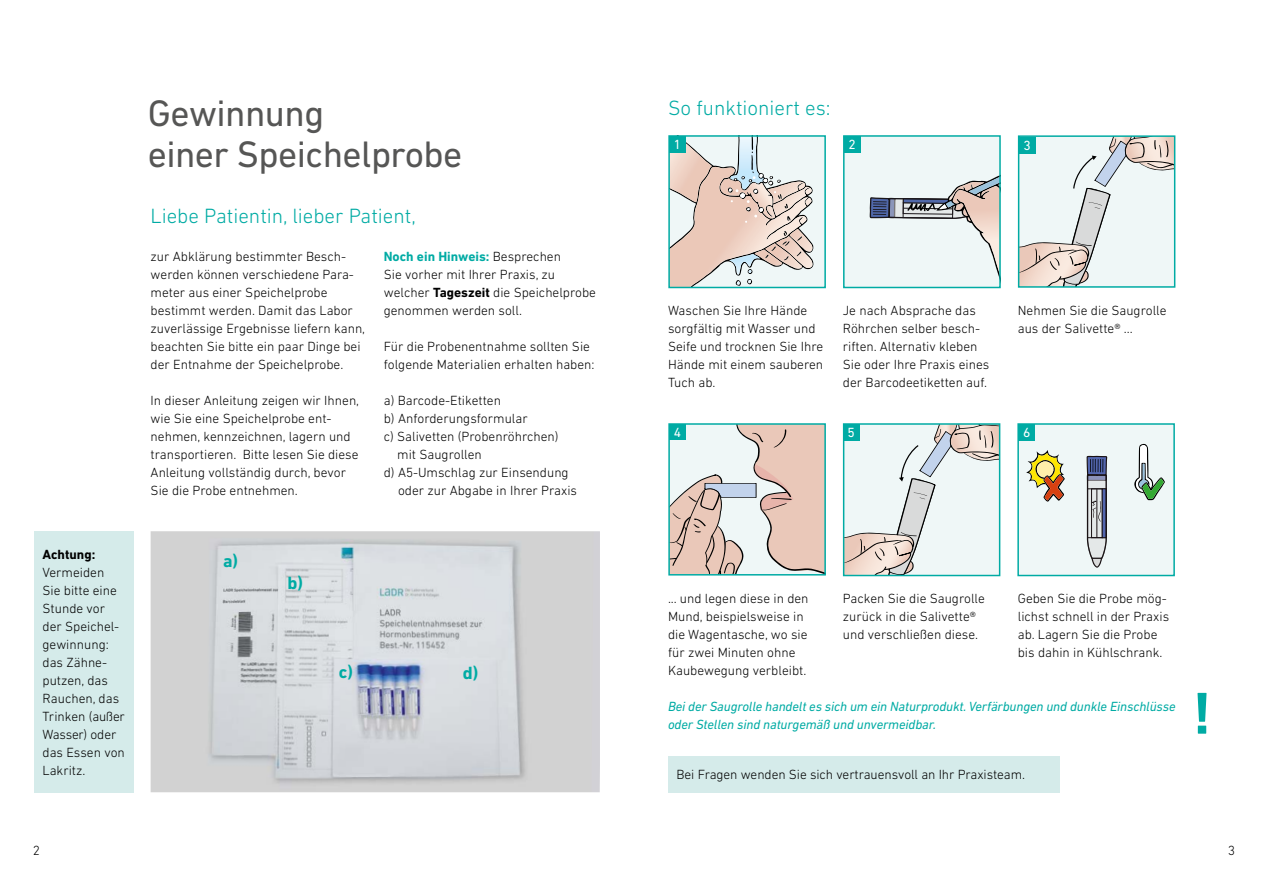
<style>
.page{position:relative;width:1268px;height:893px;background:#fff}
.page>*{position:absolute;margin:0;border:0;box-sizing:border-box;transform-origin:0 0}
.t1{font:700 60px "DIN Next LT Pro";color:#00aba4}
.t2{font:37.5px/40.5px "DIN Next LT Pro";letter-spacing:-.015em;color:#565655}
.t3{font:300 21px "DIN Next LT Pro";color:#00aba4}
.t4{font:700 18px "DIN Next LT Pro";color:#00aba4}
.t5{font:300 13.5px/18px "DIN Next LT Pro";color:#000}
.t6{font:italic 13.5px/18px "DIN Next LT Pro";letter-spacing:-.01em;color:#00aba4}
.t7{font:700 13.5px "DIN Next LT Pro";color:#000}
.t8{font:13.5px "DIN Next LT Pro";color:#fff}
.s1{font-weight:700;color:#00aba4}
.s2{font-weight:700}
</style>
<div class="page">
<img style="left:151px;top:531px;width:449px;height:261px">
<div style="left:1017px;top:424px;width:156px;height:151px;background:#eff7f7"></div>
<svg style="left:1026px;top:450px;width:38px;height:52px"></svg>
<svg style="left:1134px;top:444px;width:30px;height:56px"></svg>
<svg style="left:1086px;top:456px;width:21px;height:112px"></svg>
<div style="left:1017px;top:423px;width:157px;height:153px;border:2px solid #00aba4"></div>
<svg style="left:1020px;top:138px;width:152px;height:147px"></svg>
<div style="left:1017px;top:135px;width:158px;height:153px;border:2px solid #00aba4"></div>
<svg style="left:845px;top:426px;width:152px;height:147px"></svg>
<div style="left:842px;top:423px;width:158px;height:153px;border:2px solid #00aba4"></div>
<div style="left:1018px;top:137px;width:17px;height:16px;background:#00aba4"></div>
<div style="left:842px;top:424px;width:17px;height:16px;background:#00aba4"></div>
<div style="left:843px;top:136px;width:156px;height:151px;background:#eff7f7"></div>
<svg style="left:869px;top:176px;width:128px;height:95px"></svg>
<div style="left:842px;top:135px;width:158px;height:153px;border:2px solid #00aba4"></div>
<div style="left:843px;top:136px;width:17px;height:17px;background:#00aba4"></div>
<div style="left:669px;top:136px;width:156px;height:151px;background:#eff7f7"></div>
<svg style="left:671px;top:138px;width:142px;height:147px"></svg>
<div style="left:668px;top:135px;width:157px;height:153px;border:2px solid #00aba4"></div>
<div style="left:669px;top:136px;width:16px;height:17px;background:#00aba4"></div>
<div style="left:1018px;top:424px;width:16px;height:16px;background:#00aba4"></div>
<svg style="left:671px;top:426px;width:151px;height:147px"></svg>
<div style="left:668px;top:423px;width:157px;height:153px;border:2px solid #00aba4"></div>
<div style="left:669px;top:424px;width:16px;height:16px;background:#00aba4"></div>
<div style="left:668px;top:756px;width:391px;height:36px;background:#d5ebea"></div>
<div style="left:34px;top:531px;width:100px;height:261px;background:#d5ebea"></div>
<p class="t7" style="left:43px;top:546px;width:54px">Achtung:</p>
<p class="t5" style="left:43px;top:563px;width:84px">Vermeiden<br>Sie bitte eine<br>Stunde vor der Speichel&shy;gewinnung: das Zähne&shy;putzen, das<br>Rauchen, das<br>Trinken (außer<br>Wasser) oder das Essen von<br>Lakritz.</p>
<h2 class="t2" style="left:148px;top:93px;width:316px">Gewinnung<br>einer Speichelprobe</h2>
<h3 class="t3" style="left:151px;top:204px;width:267px">Liebe Patientin, lieber Patient,</h3>
<p class="t5" style="left:151px;top:247px;width:216px">zur Abklärung bestimmter Besch&shy;werden können verschiedene Para&shy;meter aus einer Speichelprobe bestimmt werden. Damit das Labor zuverlässige Ergebnisse liefern kann, beachten Sie bitte ein paar Dinge bei der Entnahme der Speichelprobe.</p>
<p class="t5" style="left:151px;top:391px;width:210px">In dieser Anleitung zeigen wir Ihnen, wie Sie eine Speichelprobe ent&shy;nehmen, kennzeichnen, lagern und transportieren. Bitte lesen Sie diese Anleitung vollständig durch, bevor Sie die Probe entnehmen.</p>
<p class="t5" style="left:384px;top:247px;width:214px"><span class="s1">Noch ein Hinweis:</span> Besprechen<br>Sie vorher mit Ihrer Praxis, zu welcher <span class="s2">Tageszeit</span> die Speichelprobe genommen werden soll.</p>
<p class="t5" style="left:384px;top:337px;width:212px">Für die Probenentnahme sollten Sie folgende Materialien erhalten haben:</p>
<p class="t5" style="left:384px;top:391px;width:119px">a) Barcode-Etiketten</p>
<p class="t5" style="left:384px;top:409px;width:145px">b) Anforderungsformular</p>
<p class="t5" style="left:384px;top:427px;width:176px">c) Salivetten (Probenröhrchen)</p>
<p class="t5" style="left:397px;top:445px;width:86px">mit Saugrollen</p>
<p class="t5" style="left:384px;top:463px;width:186px">d) A5-Umschlag zur Einsendung</p>
<p class="t5" style="left:398px;top:481px;width:180px">oder zur Abgabe in Ihrer Praxis</p>
<h3 class="t4" style="left:223px;top:550px;width:17px">a)</h3>
<h3 class="t4" style="left:287px;top:572px;width:17px">b)</h3>
<h3 class="t4" style="left:339px;top:661px;width:16px">c)</h3>
<h3 class="t4" style="left:462px;top:662px;width:17px">d)</h3>
<h3 class="t3" style="left:668px;top:96px;width:164px">So funktioniert es:</h3>
<p class="t8" style="left:673px;top:137px;width:9px">1</p>
<p class="t8" style="left:848px;top:137px;width:9px">2</p>
<p class="t8" style="left:1023px;top:137px;width:9px">3</p>
<p class="t5" style="left:668px;top:301px;width:157px">Waschen Sie Ihre Hände sorgfältig mit Wasser und<br>Seife und trocknen Sie Ihre<br>Hände mit einem sauberen<br>Tuch ab.</p>
<p class="t5" style="left:842px;top:301px;width:148px">Je nach Absprache das<br>Röhrchen selber besch&shy;riften. Alternativ kleben<br>Sie oder Ihre Praxis eines der Barcodeetiketten auf.</p>
<p class="t5" style="left:1017px;top:301px;width:150px">Nehmen Sie die Saugrolle aus der Salivette® ...</p>
<p class="t8" style="left:673px;top:425px;width:9px">4</p>
<p class="t8" style="left:1022px;top:425px;width:9px">6</p>
<p class="t8" style="left:847px;top:425px;width:9px">5</p>
<p class="t5" style="left:668px;top:589px;width:142px">... und legen diese in den<br>Mund, beispielsweise in die Wagentasche, wo sie für zwei Minuten ohne<br>Kaubewegung verbleibt.</p>
<p class="t5" style="left:842px;top:589px;width:143px">Packen Sie die Saugrolle zurück in die Salivette® und verschließen diese.</p>
<p class="t5" style="left:1017px;top:589px;width:153px">Geben Sie die Probe mög&shy;lichst schnell in der Praxis ab. Lagern Sie die Probe bis dahin in Kühlschrank.</p>
<p class="t6" style="left:668px;top:697px;width:509px">Bei der Saugrolle handelt es sich um ein Naturprodukt. Verfärbungen und dunkle Einschlüsse oder Stellen sind naturgemäß und unvermeidbar.</p>
<p class="t5" style="left:676px;top:766px;width:350px">Bei Fragen wenden Sie sich vertrauensvoll an Ihr Praxisteam.</p>
<h1 class="t1" style="left:1192px;top:678px;width:20px">!</h1>
<p class="t5" style="left:33px;top:841px;width:8px">2</p>
<p class="t5" style="left:1227px;top:841px;width:8px">3</p>
</div>
